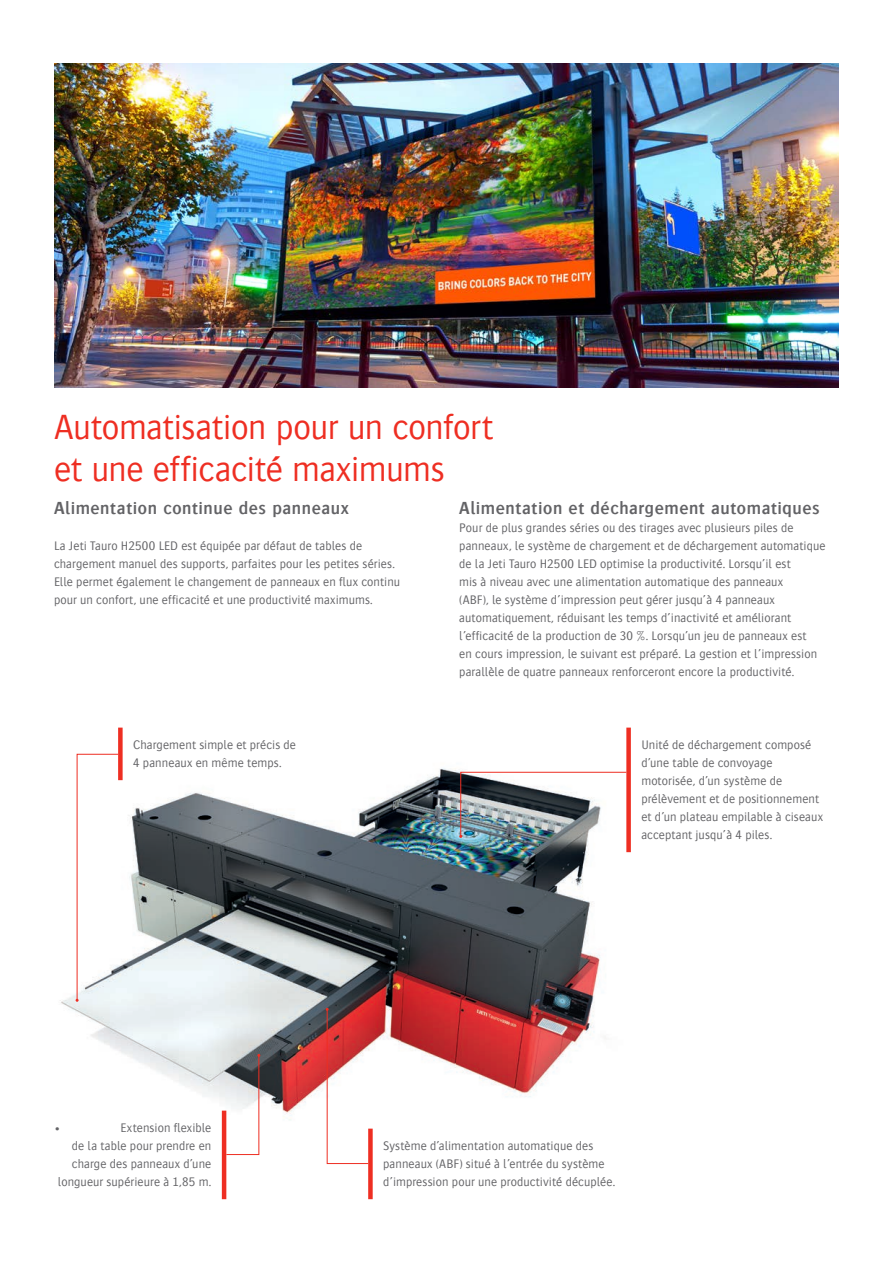
<style>
.page{position:relative;width:893px;height:1263px;background:#fff}
.page>*{position:absolute;margin:0;border:0;box-sizing:border-box;transform-origin:0 0}
.t1{font:300 36px/42px "Bosis For Agfa";letter-spacing:-.01em;color:#ee2e22}
.Body{font:600 18px "Bosis For Agfa";letter-spacing:.03em;color:#636366}
.Body-2{font:300 12.75px/18px "Bosis For Agfa";letter-spacing:.01em;color:#636366}
.CallOut_Body_LeftAli{font:300 12.75px/18px "Bosis For Agfa";letter-spacing:.01em;color:#636366}
.CallOut_Body_RightAl{font:300 12.75px/18px "Bosis For Agfa";letter-spacing:.01em;color:#636366;text-align:right}
</style>
<div class="page">
<img style="left:54px;top:64px;width:785px;height:324px">
<img style="left:60px;top:768px;width:571px;height:412px">
<div style="left:118px;top:728px;width:5px;height:52px;background:#ee2e22"></div>
<div style="left:626px;top:728px;width:5px;height:124px;background:#ee2e22"></div>
<div style="left:368px;top:1128px;width:5px;height:71px;background:#ee2e22"></div>
<hr style="left:222px;top:1110px;width:4px;height:89px;background:#ee2e22">
<img style="left:459px;top:771px;width:168px;height:67px">
<svg style="left:76px;top:753px;width:43px;height:249px"></svg>
<svg style="left:326px;top:1008px;width:43px;height:156px"></svg>
<svg style="left:226px;top:1054px;width:34px;height:101px"></svg>
<h2 class="t1" style="left:54px;top:406px;width:441px">Automatisation pour un confort et une efficacité maximums</h2>
<h4 class="Body" style="left:54px;top:498px;width:296px">Alimentation continue des panneaux</h4>
<p class="Body-2" style="left:54px;top:536px;width:348px">La Jeti Tauro H2500 LED est équipée par défaut de tables de chargement manuel des supports, parfaites pour les petites séries.<br>Elle permet également le changement de panneaux en flux continu pour un confort, une efficacité et une productivité maximums.</p>
<p class="Body" style="left:459px;top:498px;width:362px">Alimentation et déchargement automatiques</p>
<p class="Body-2" style="left:459px;top:518px;width:368px">Pour de plus grandes séries ou des tirages avec plusieurs piles de panneaux, le système de chargement et de déchargement automatique de la Jeti Tauro H2500 LED optimise la productivité. Lorsqu’il est<br>mis à niveau avec une alimentation automatique des panneaux<br>(ABF), le système d’impression peut gérer jusqu’à 4 panneaux automatiquement, réduisant les temps d’inactivité et améliorant l’efficacité de la production de 30 %. Lorsqu’un jeu de panneaux est<br>en cours impression, le suivant est préparé. La gestion et l’impression parallèle de quatre panneaux renforceront encore la productivité.</p>
<p class="CallOut_Body_LeftAli" style="left:133px;top:736px;width:164px">Chargement simple et précis de<br>4 panneaux en même temps.</p>
<p class="CallOut_Body_LeftAli" style="left:641px;top:736px;width:183px">Unité de déchargement composé d’une table de convoyage motorisée, d’un système de prélèvement et de positionnement et d’un plateau empilable à ciseaux acceptant jusqu’à 4 piles.</p>
<p class="CallOut_Body_RightAl" style="left:54px;top:1119px;width:8px">•</p>
<p class="CallOut_Body_RightAl" style="left:58px;top:1119px;width:155px">Extension flexible<br>de la table pour prendre en charge des panneaux d’une longueur supérieure à 1,85 m.</p>
<p class="CallOut_Body_LeftAli" style="left:383px;top:1137px;width:234px">Système d’alimentation automatique des panneaux (ABF) situé à l’entrée du système d’impression pour une productivité décuplée.</p>
</div>
